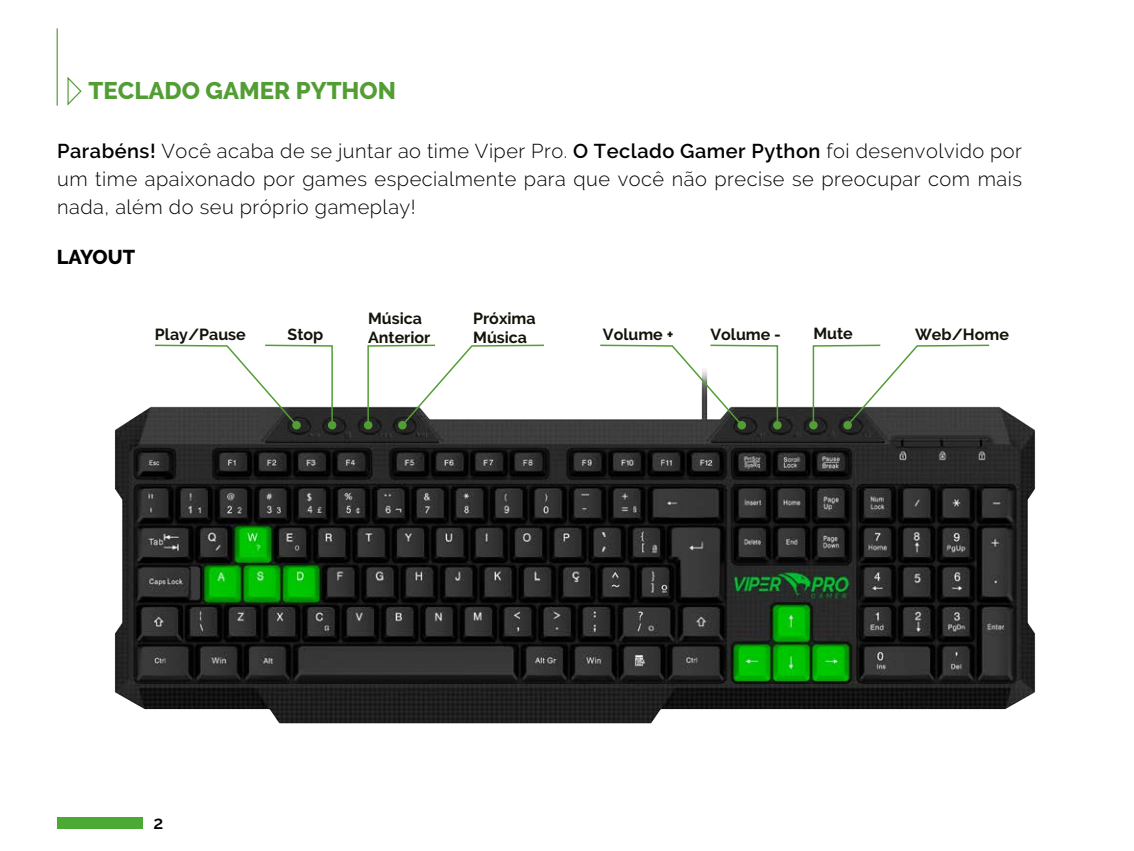
<style>
.page{position:relative;width:1134px;height:851px;background:#fff}
.page>*{position:absolute;margin:0;border:0;box-sizing:border-box;transform-origin:0 0}
.t1{font:800 24px "Raleway";color:#539e34}
.t2{font:300 20px/28px "Raleway";letter-spacing:.025em;color:#010101;text-align:justify}
.t3{font:800 20px "Raleway";color:#010101}
.t4{font:600 18px "Raleway";color:#010101}
.t5{font:700 16px/19.2px "Raleway";color:#131309}
.s1{font-weight:600}
</style>
<div class="page">
<img style="left:114px;top:406px;width:922px;height:318px">
<svg style="left:67px;top:76px;width:15px;height:30px"></svg>
<hr style="left:57px;top:28px;width:1px;height:78px;background:#539e34">
<div style="left:292px;top:421px;width:9px;height:8px;background:#539e34;border-radius:50%"></div>
<div style="left:398px;top:421px;width:9px;height:8px;background:#539e34;border-radius:50%"></div>
<svg style="left:367px;top:344px;width:178px;height:83px"></svg>
<div style="left:364px;top:421px;width:8px;height:8px;background:#539e34;border-radius:50%"></div>
<svg style="left:153px;top:344px;width:181px;height:83px"></svg>
<div style="left:328px;top:421px;width:8px;height:8px;background:#539e34;border-radius:50%"></div>
<div style="left:737px;top:421px;width:9px;height:8px;background:#539e34;border-radius:50%"></div>
<div style="left:843px;top:421px;width:9px;height:8px;background:#539e34;border-radius:50%"></div>
<svg style="left:812px;top:344px;width:179px;height:83px"></svg>
<div style="left:809px;top:421px;width:9px;height:8px;background:#539e34;border-radius:50%"></div>
<svg style="left:599px;top:344px;width:180px;height:83px"></svg>
<div style="left:773px;top:421px;width:9px;height:8px;background:#539e34;border-radius:50%"></div>
<div style="left:57px;top:816px;width:85px;height:12px;background:#4ba934"></div>
<p class="t1" style="left:89px;top:77px;width:309px">TECLADO GAMER PYTHON</p>
<p class="t2" style="left:57px;top:137px;width:966px"><span class="s1">Parabéns!</span> Você acaba de se juntar ao time Viper Pro. <span class="s1">O Teclado Gamer Python</span> foi desenvolvido por um time apaixonado por games especialmente para que você não precise se preocupar com mais nada, além do seu próprio gameplay!</p>
<p class="t3" style="left:57px;top:246px;width:80px">LAYOUT</p>
<p class="t5" style="left:155px;top:326px;width:92px">Play/Pause</p>
<p class="t5" style="left:288px;top:326px;width:37px">Stop</p>
<p class="t5" style="left:368px;top:310px;width:64px">Música<br>Anterior</p>
<p class="t5" style="left:473px;top:310px;width:64px">Próxima<br>Música</p>
<p class="t5" style="left:603px;top:326px;width:72px">Volume +</p>
<p class="t5" style="left:710px;top:326px;width:72px">Volume -</p>
<p class="t5" style="left:813px;top:326px;width:41px">Mute</p>
<p class="t5" style="left:915px;top:326px;width:95px">Web/Home</p>
<p class="t4" style="left:153px;top:812px;width:11px">2</p>
</div>
